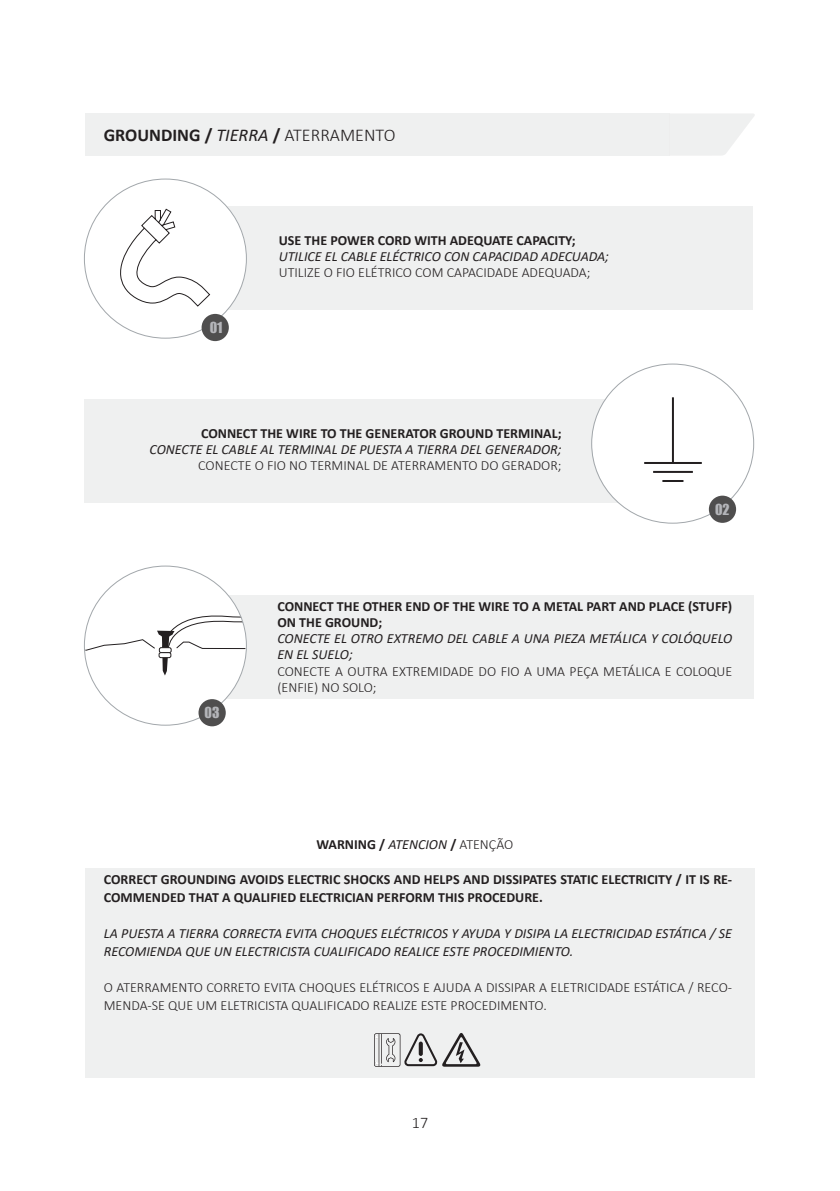
<style>
.page{position:relative;width:840px;height:1191px;background:#fff}
.page>*{position:absolute;margin:0;border:0;box-sizing:border-box;transform-origin:0 0}
.Subtitulo{font:700 18px "Calibri";color:#231f20}
.t1{font:300 16px "Calibri";color:#231f20}
.t2{font:italic 14px/16px "Calibri";color:#231f20}
.t3{font:700 14px/16px "Calibri";color:#231f20}
.t4{font:300 14px/16px "Calibri";color:#231f20}
.t5{font:14px "Impact";color:#b4b5b9}
.s1{font-weight:400;font-style:italic}
.s2{font-weight:300}
</style>
<div class="page">
<svg style="left:669px;top:113px;width:86px;height:43px"></svg>
<div style="left:85px;top:113px;width:584px;height:43px;background:#eff0f0"></div>
<div style="left:166px;top:206px;width:585px;height:104px;background:#eff0f0"></div>
<div style="left:149px;top:595px;width:604px;height:104px;background:#eff0f0"></div>
<div style="left:84px;top:398px;width:600px;height:104px;background:#eff0f0"></div>
<div style="left:85px;top:179px;width:161px;height:159px;background:#fff;border-radius:50%"></div>
<div style="left:591px;top:364px;width:162px;height:159px;background:#fff;border-radius:50%"></div>
<div style="left:708px;top:495px;width:27px;height:28px;background:#4f4e4e;border-radius:50%"></div>
<div style="left:85px;top:566px;width:161px;height:159px;background:#fff;border-radius:50%"></div>
<div style="left:201px;top:314px;width:28px;height:27px;background:#4f4e4e;border-radius:50%"></div>
<div style="left:85px;top:867px;width:669px;height:210px;background:#eff0f0"></div>
<hr style="left:643px;top:462px;width:58px;height:2px;background:#231f20">
<hr style="left:652px;top:471px;width:40px;height:2px;background:#231f20">
<hr style="left:662px;top:480px;width:21px;height:2px;background:#231f20">
<hr style="left:671px;top:397px;width:2px;height:66px;background:#231f20">
<svg style="left:120px;top:209px;width:90px;height:97px"></svg>
<svg style="left:85px;top:593px;width:160px;height:82px"></svg>
<div style="left:198px;top:699px;width:28px;height:27px;background:#4f4e4e;border-radius:50%"></div>
<svg style="left:374px;top:1033px;width:106px;height:33px"></svg>
<p class="Subtitulo" style="left:104px;top:122px;width:293px">GROUNDING / <span class="s1">TIERRA</span> / <span class="s2">ATERRAMENTO</span></p>
<p class="t5" style="left:209px;top:317px;width:14px">01</p>
<p class="t3" style="left:278px;top:232px;width:298px">USE THE POWER CORD WITH ADEQUATE CAPACITY;</p>
<p class="t2" style="left:278px;top:248px;width:331px">UTILICE EL CABLE ELÉCTRICO CON CAPACIDAD ADECUADA;</p>
<p class="t4" style="left:278px;top:264px;width:313px">UTILIZE O FIO ELÉTRICO COM CAPACIDADE ADEQUADA;</p>
<p class="t3" style="left:201px;top:425px;width:362px">CONNECT THE WIRE TO THE GENERATOR GROUND TERMINAL;</p>
<p class="t2" style="left:149px;top:441px;width:413px">CONECTE EL CABLE AL TERMINAL DE PUESTA A TIERRA DEL GENERADOR;</p>
<p class="t4" style="left:198px;top:457px;width:364px">CONECTE O FIO NO TERMINAL DE ATERRAMENTO DO GERADOR;</p>
<p class="t5" style="left:714px;top:498px;width:16px">02</p>
<p class="t5" style="left:204px;top:702px;width:16px">03</p>
<p class="t3" style="left:277px;top:598px;width:456px">CONNECT THE OTHER END OF THE WIRE TO A METAL PART AND PLACE (STUFF)<br>ON THE GROUND;</p>
<p class="t2" style="left:277px;top:630px;width:456px">CONECTE EL OTRO EXTREMO DEL CABLE A UNA PIEZA METÁLICA Y COLÓQUELO<br>EN EL SUELO;</p>
<p class="t4" style="left:277px;top:662px;width:456px">CONECTE A OUTRA EXTREMIDADE DO FIO A UMA PEÇA METÁLICA E COLOQUE (ENFIE) NO SOLO;</p>
<p class="t3" style="left:316px;top:836px;width:198px">WARNING / <span class="s1">ATENCION</span> / <span class="s2">ATENÇÃO</span></p>
<p class="t3" style="left:104px;top:870px;width:629px;line-height:18px">CORRECT GROUNDING AVOIDS ELECTRIC SHOCKS AND HELPS AND DISSIPATES STATIC ELECTRICITY / IT IS RE-<br>COMMENDED THAT A QUALIFIED ELECTRICIAN PERFORM THIS PROCEDURE.</p>
<p class="t2" style="left:104px;top:923px;width:629px;line-height:18px">LA PUESTA A TIERRA CORRECTA EVITA CHOQUES ELÉCTRICOS Y AYUDA Y DISIPA LA ELECTRICIDAD ESTÁTICA / SE<br>RECOMIENDA QUE UN ELECTRICISTA CUALIFICADO REALICE ESTE PROCEDIMIENTO.</p>
<p class="t4" style="left:104px;top:978px;width:629px;line-height:18px">O ATERRAMENTO CORRETO EVITA CHOQUES ELÉTRICOS E AJUDA A DISSIPAR A ELETRICIDADE ESTÁTICA / RECO-<br>MENDA-SE QUE UM ELETRICISTA QUALIFICADO REALIZE ESTE PROCEDIMENTO.</p>
<p class="t1" style="left:411px;top:1112px;width:18px">17</p>
</div>
